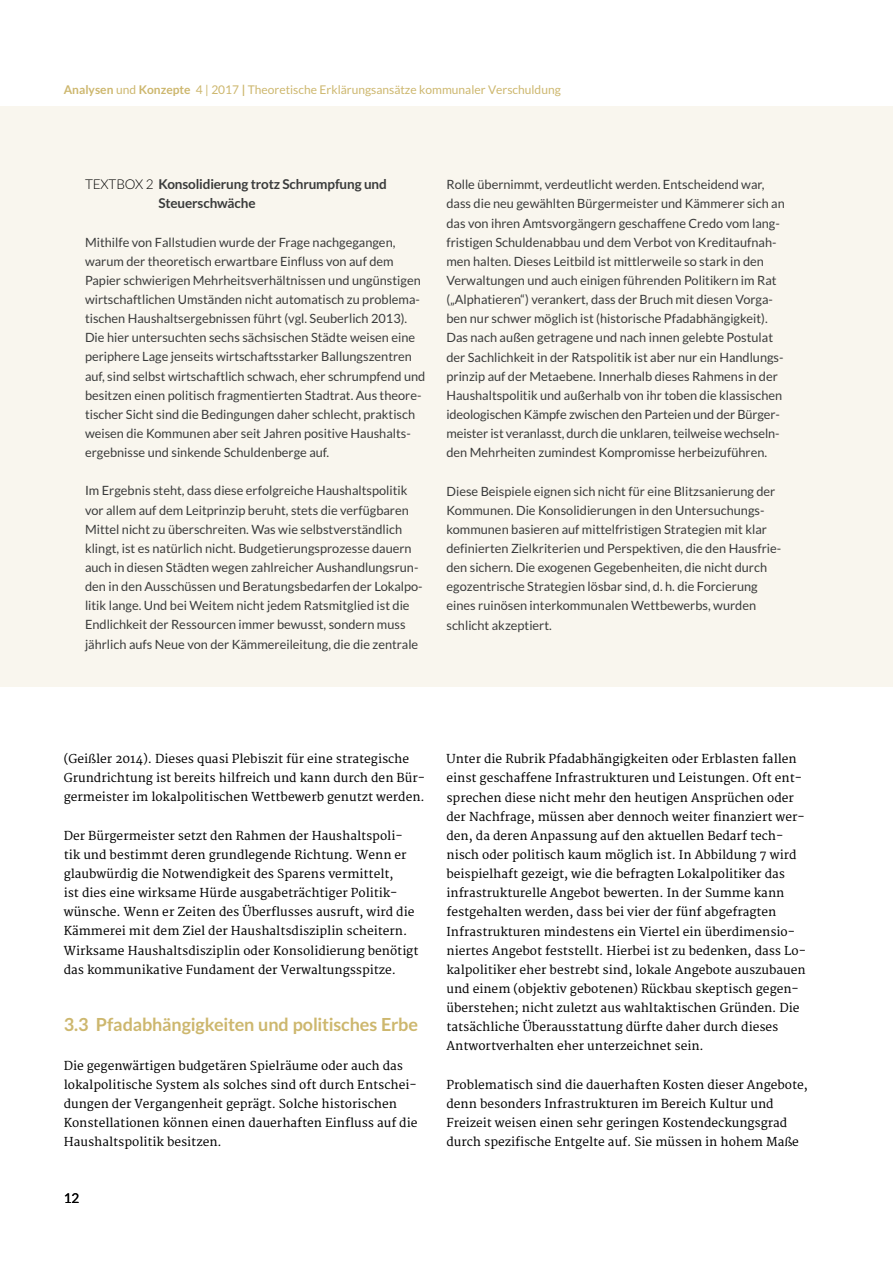
<style>
.page{position:relative;width:893px;height:1263px;background:#fff}
.page>*{position:absolute;margin:0;border:0;box-sizing:border-box;transform-origin:0 0}
.t1{font:700 18px "Lato";letter-spacing:-.01em;color:#cdb76e}
.t2{font:700 13.5px/19.2px "Lato";letter-spacing:-.01em;color:#3a3b3b}
.t3{font:13.5px "Lato";color:#000}
.t4{font:12.75px/19.2px "Lato";color:#3a3b3b}
.t5{font:12px/19.2px "Merriweather";color:#000}
.t6{font:12px "Lato";color:#cdb76e}
.s1{font-weight:700}
.s2{font-weight:300;color:#000}
</style>
<div class="page">
<hr style="left:64px;top:106px;width:829px;height:1px;background:#000">
<div style="left:0;top:107px;width:893px;height:580px;background:#f9f6ee"></div>
<p class="t6" style="left:64px;top:83px;width:499px"><span class="s1">Analysen</span> und <span class="s1">Konzepte</span> 4 | 2017 <span class="s1">|</span> Theoretische Erklärungsansätze kommunaler Verschuldung</p>
<p class="t2" style="left:158px;top:175px;width:230px;text-indent:-73px"><span class="s2">TEXTBOX 2</span> Konsolidierung trotz Schrumpfung und<br>Steuerschwäche</p>
<p class="t4" style="left:85px;top:232px;width:342px">Mithilfe von Fallstudien wurde der Frage nachgegangen, warum der theoretisch erwartbare Einfluss von auf dem Papier schwierigen Mehrheitsverhältnissen und ungünstigen wirtschaftlichen Umständen nicht automatisch zu problema&shy;tischen Haushaltsergebnissen führt (vgl. Seuberlich 2013).<br>Die hier untersuchten sechs sächsischen Städte weisen eine periphere Lage jenseits wirtschaftsstarker Ballungszentren auf, sind selbst wirtschaftlich schwach, eher schrumpfend und besitzen einen politisch fragmentierten Stadtrat. Aus theore&shy;tischer Sicht sind die Bedingungen daher schlecht, praktisch weisen die Kommunen aber seit Jahren positive Haushalts&shy;ergebnisse und sinkende Schuldenberge auf.</p>
<p class="t4" style="left:85px;top:481px;width:339px">Im Ergebnis steht, dass diese erfolgreiche Haushaltspolitik vor allem auf dem Leitprinzip beruht, stets die verfügbaren Mittel nicht zu überschreiten. Was wie selbstverständlich klingt, ist es natürlich nicht. Budgetierungsprozesse dauern auch in diesen Städten wegen zahlreicher Aushandlungsrun&shy;den in den Ausschüssen und Beratungsbedarfen der Lokalpo&shy;litik lange. Und bei Weitem nicht jedem Ratsmitglied ist die Endlichkeit der Ressourcen immer bewusst, sondern muss jährlich aufs Neue von der Kämmereileitung, die die zentrale</p>
<p class="t4" style="left:446px;top:175px;width:340px">Rolle übernimmt, verdeutlicht werden. Entscheidend war, dass die neu gewählten Bürgermeister und Kämmerer sich an das von ihren Amtsvorgängern geschaffene Credo vom lang&shy;fristigen Schuldenabbau und dem Verbot von Kreditaufnah&shy;men halten. Dieses Leitbild ist mittlerweile so stark in den Verwaltungen und auch einigen führenden Politikern im Rat („Alphatieren“) verankert, dass der Bruch mit diesen Vorga&shy;ben nur schwer möglich ist (historische Pfadabhängigkeit).<br>Das nach außen getragene und nach innen gelebte Postulat der Sachlichkeit in der Ratspolitik ist aber nur ein Handlungs&shy;prinzip auf der Metaebene. Innerhalb dieses Rahmens in der Haushaltspolitik und außerhalb von ihr toben die klassischen ideologischen Kämpfe zwischen den Parteien und der Bürger&shy;meister ist veranlasst, durch die unklaren, teilweise wechseln&shy;den Mehrheiten zumindest Kompromisse herbeizuführen.</p>
<p class="t4" style="left:446px;top:481px;width:336px">Diese Beispiele eignen sich nicht für eine Blitzsanierung der Kommunen. Die Konsolidierungen in den Untersuchungs&shy;kommunen basieren auf mittelfristigen Strategien mit klar definierten Zielkriterien und Perspektiven, die den Hausfrie&shy;den sichern. Die exogenen Gegebenheiten, die nicht durch egozentrische Strategien lösbar sind, d. h. die Forcierung eines ruinösen interkommunalen Wettbewerbs, wurden schlicht akzeptiert.</p>
<p class="t5" style="left:64px;top:750px;width:363px">(Geißler 2014). Dieses quasi Plebiszit für eine strategische<br>Grundrichtung ist bereits hilfreich und kann durch den Bür&shy;germeister im lokalpolitischen Wettbewerb genutzt werden.</p>
<p class="t5" style="left:64px;top:826px;width:356px">Der Bürgermeister setzt den Rahmen der Haushaltspoli&shy;tik und bestimmt deren grundlegende Richtung. Wenn er glaubwürdig die Notwendigkeit des Sparens vermittelt,<br>ist dies eine wirksame Hürde ausgabeträchtiger Politik&shy;wünsche. Wenn er Zeiten des Überflusses ausruft, wird die Kämmerei mit dem Ziel der Haushaltsdisziplin scheitern.<br>Wirksame Haushaltsdisziplin oder Konsolidierung benötigt das kommunikative Fundament der Verwaltungsspitze.</p>
<h1 class="t1" style="left:64px;top:1014px;width:356px">3.3 Pfadabhängigkeiten und politisches Erbe</h1>
<p class="t5" style="left:64px;top:1056px;width:355px">Die gegenwärtigen budgetären Spielräume oder auch das lokalpolitische System als solches sind oft durch Entschei&shy;dungen der Vergangenheit geprägt. Solche historischen Konstellationen können einen dauerhaften Einfluss auf die Haushaltspolitik besitzen.</p>
<p class="t3" style="left:64px;top:1191px;width:17px">12</p>
<p class="t5" style="left:446px;top:750px;width:361px">Unter die Rubrik Pfadabhängigkeiten oder Erblasten fallen einst geschaffene Infrastrukturen und Leistungen. Oft ent&shy;sprechen diese nicht mehr den heutigen Ansprüchen oder der Nachfrage, müssen aber dennoch weiter finanziert wer&shy;den, da deren Anpassung auf den aktuellen Bedarf tech&shy;nisch oder politisch kaum möglich ist. In Abbildung 7 wird beispielhaft gezeigt, wie die befragten Lokalpolitiker das infrastrukturelle Angebot bewerten. In der Summe kann festgehalten werden, dass bei vier der fünf abgefragten Infrastrukturen mindestens ein Viertel ein überdimensio&shy;niertes Angebot feststellt. Hierbei ist zu bedenken, dass Lo&shy;kalpolitiker eher bestrebt sind, lokale Angebote auszubauen und einem (objektiv gebotenen) Rückbau skeptisch gegen&shy;überstehen; nicht zuletzt aus wahltaktischen Gründen. Die tatsächliche Überausstattung dürfte daher durch dieses Antwortverhalten eher unterzeichnet sein.</p>
<p class="t5" style="left:446px;top:1075px;width:363px">Problematisch sind die dauerhaften Kosten dieser Angebote, denn besonders Infrastrukturen im Bereich Kultur und Freizeit weisen einen sehr geringen Kostendeckungsgrad durch spezifische Entgelte auf. Sie müssen in hohem Maße</p>
</div>
